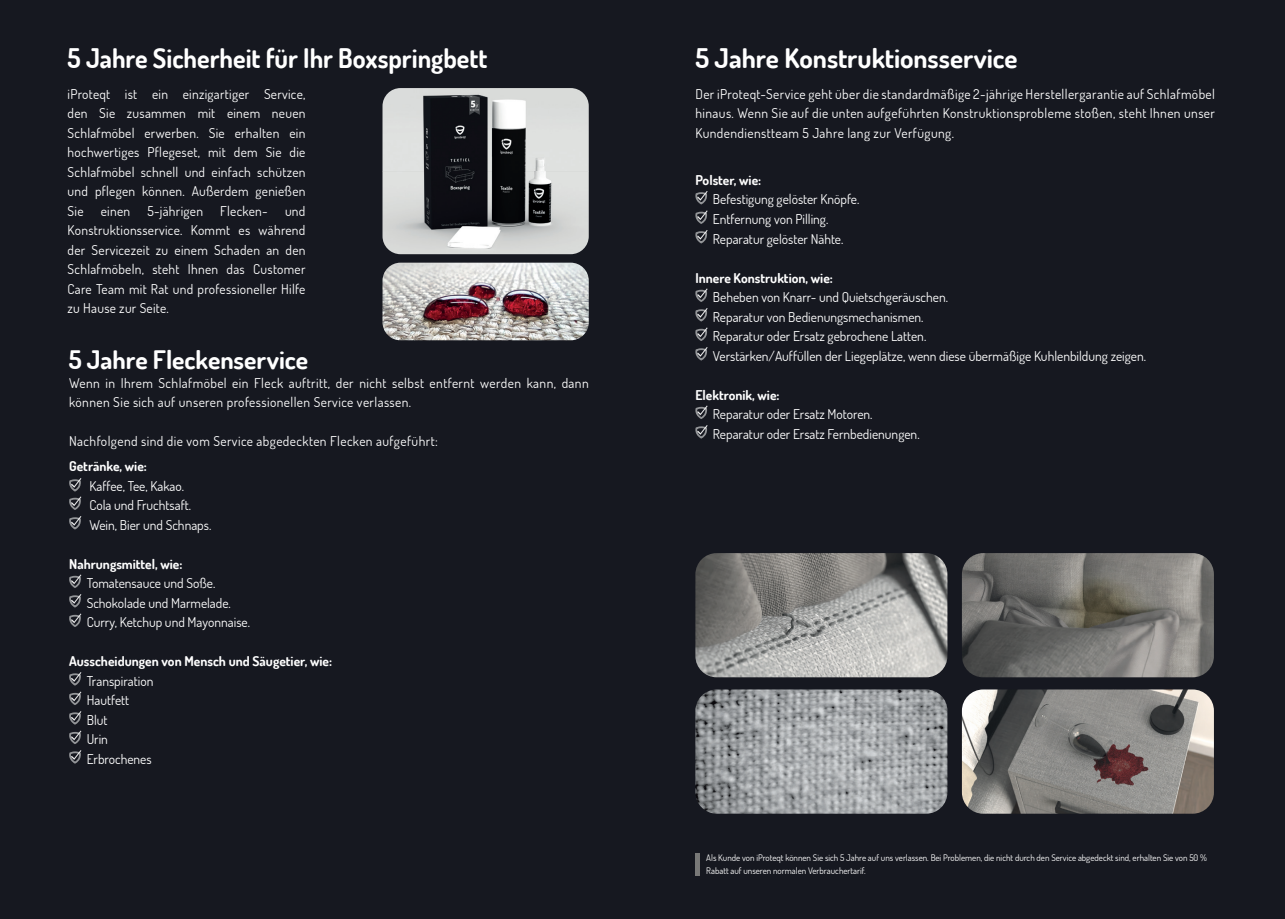
<style>
.page{position:relative;width:1285px;height:919px;background:#fff}
.page>*{position:absolute;margin:0;border:0;box-sizing:border-box;transform-origin:0 0}
.t1{font:700 27px "Dosis";color:#fff;scale:.96 1}
.t2{font:700 27px "Dosis";color:#fff}
.t3{font:700 25.5px "Dosis";color:#fff}
.t4{font:13.5px/19.5px "Dosis";color:#fff}
.t5{font:13.5px/19.5px "Dosis";letter-spacing:.03em;color:#fff}
.t6{font:700 13.5px "Dosis";color:#fff}
.t7{font:13.5px "Dosis";letter-spacing:.02em;color:#fff}
.t8{font:9px/13.5px "Dosis";color:#fff}
</style>
<div class="page">
<div style="left:0;top:0;width:1284px;height:918px;background:#161820"></div>
<svg style="left:695px;top:191px;width:12px;height:13px"></svg>
<svg style="left:695px;top:210px;width:12px;height:14px"></svg>
<svg style="left:695px;top:230px;width:12px;height:13px"></svg>
<svg style="left:695px;top:288px;width:12px;height:14px"></svg>
<svg style="left:695px;top:308px;width:12px;height:13px"></svg>
<svg style="left:695px;top:327px;width:12px;height:14px"></svg>
<svg style="left:695px;top:347px;width:12px;height:13px"></svg>
<svg style="left:695px;top:405px;width:12px;height:14px"></svg>
<svg style="left:695px;top:425px;width:12px;height:13px"></svg>
<hr style="left:695px;top:852px;width:4px;height:23px;background:#787877">
<img style="left:382px;top:88px;width:206px;height:166px">
<svg style="left:69px;top:478px;width:12px;height:32px"></svg>
<svg style="left:69px;top:516px;width:12px;height:13px"></svg>
<svg style="left:69px;top:574px;width:12px;height:14px"></svg>
<svg style="left:69px;top:594px;width:12px;height:13px"></svg>
<svg style="left:69px;top:613px;width:12px;height:14px"></svg>
<svg style="left:69px;top:672px;width:12px;height:13px"></svg>
<svg style="left:69px;top:691px;width:12px;height:14px"></svg>
<svg style="left:69px;top:711px;width:12px;height:13px"></svg>
<svg style="left:69px;top:730px;width:12px;height:14px"></svg>
<svg style="left:69px;top:750px;width:12px;height:13px"></svg>
<img style="left:695px;top:553px;width:252px;height:124px">
<img style="left:962px;top:553px;width:251px;height:124px">
<img style="left:695px;top:689px;width:252px;height:124px">
<img style="left:961px;top:689px;width:252px;height:124px">
<img style="left:382px;top:262px;width:206px;height:78px">
<h1 class="t1" style="left:68px;top:40px;width:439px">5 Jahre Sicherheit für Ihr Boxspringbett</h1>
<p class="t4" style="left:68px;top:83px;width:239px;text-align:justify">iProteqt ist ein einzigartiger Service, den Sie zusammen mit einem neuen Schlafmöbel erwerben. Sie erhalten ein hochwertiges Pflegeset, mit dem Sie die Schlafmöbel schnell und einfach schützen und pflegen können. Außerdem genießen Sie</p>
<p class="t4" style="left:68px;top:200px;width:239px;text-align:justify;text-indent:217px">und Konstruktionsservice. Kommt es während der Servicezeit zu einem Schaden an den Schlafmöbeln, steht Ihnen das Customer Care Team mit Rat und professioneller Hilfe zu Hause zur Seite.</p>
<h2 class="t3" style="left:69px;top:342px;width:241px">5 Jahre Fleckenservice</h2>
<p class="t5" style="left:69px;top:372px;width:521px">Wenn in Ihrem Schlafmöbel ein Fleck auftritt, der nicht selbst entfernt werden kann, dann können Sie sich auf unseren professionellen Service verlassen.</p>
<p class="t5" style="left:69px;top:431px;width:370px">Nachfolgend sind die vom Service abgedeckten Flecken aufgeführt:</p>
<p class="t4" style="left:101px;top:200px;width:31px">einen</p>
<p class="t7" style="left:147px;top:202px;width:57px">5-jährigen</p>
<p class="t7" style="left:220px;top:202px;width:49px">Flecken-</p>
<p class="t6" style="left:69px;top:457px;width:79px">Getränke, wie:</p>
<p class="t4" style="left:89px;top:475px;width:123px">Kaffee, Tee, Kakao.<br>Cola und Fruchtsaft.<br>Wein, Bier und Schnaps.</p>
<p class="t6" style="left:69px;top:554px;width:115px">Nahrungsmittel, wie:</p>
<p class="t4" style="left:87px;top:573px;width:165px">Tomatensauce und Soße.<br>Schokolade und Marmelade.<br>Curry, Ketchup und Mayonnaise.</p>
<p class="t6" style="left:69px;top:652px;width:264px">Ausscheidungen von Mensch und Säugetier, wie:</p>
<p class="t4" style="left:87px;top:670px;width:68px">Transpiration<br>Hautfett<br>Blut<br>Urin<br>Erbrochenes</p>
<h1 class="t2" style="left:695px;top:40px;width:324px">5 Jahre Konstruktionsservice</h1>
<p class="t4" style="left:695px;top:83px;width:521px;text-align:justify">Der iProteqt-Service geht über die standardmäßige 2-jährige Herstellergarantie auf Schlafmöbel hinaus. Wenn Sie auf die unten aufgeführten Konstruktionsprobleme stoßen, steht Ihnen unser Kundendienstteam 5 Jahre lang zur Verfügung.</p>
<p class="t6" style="left:695px;top:171px;width:67px">Polster, wie:</p>
<p class="t4" style="left:712px;top:189px;width:148px">Befestigung gelöster Knöpfe.<br>Entfernung von Pilling.<br>Reparatur gelöster Nähte.</p>
<p class="t6" style="left:695px;top:268px;width:139px">Innere Konstruktion, wie:</p>
<p class="t4" style="left:712px;top:287px;width:434px">Beheben von Knarr- und Quietschgeräuschen.<br>Reparatur von Bedienungsmechanismen.<br>Reparatur oder Ersatz gebrochene Latten.<br>Verstärken/Auffüllen der Liegeplätze, wenn diese übermäßige Kuhlenbildung zeigen.</p>
<p class="t6" style="left:695px;top:385px;width:86px">Elektronik, wie:</p>
<p class="t4" style="left:712px;top:404px;width:208px">Reparatur oder Ersatz Motoren.<br>Reparatur oder Ersatz Fernbedienungen.</p>
<p class="t8" style="left:706px;top:850px;width:502px">Als Kunde von iProteqt können Sie sich 5 Jahre auf uns verlassen. Bei Problemen, die nicht durch den Service abgedeckt sind, erhalten Sie von 50 %<br>Rabatt auf unseren normalen Verbrauchertarif.</p>
</div>
